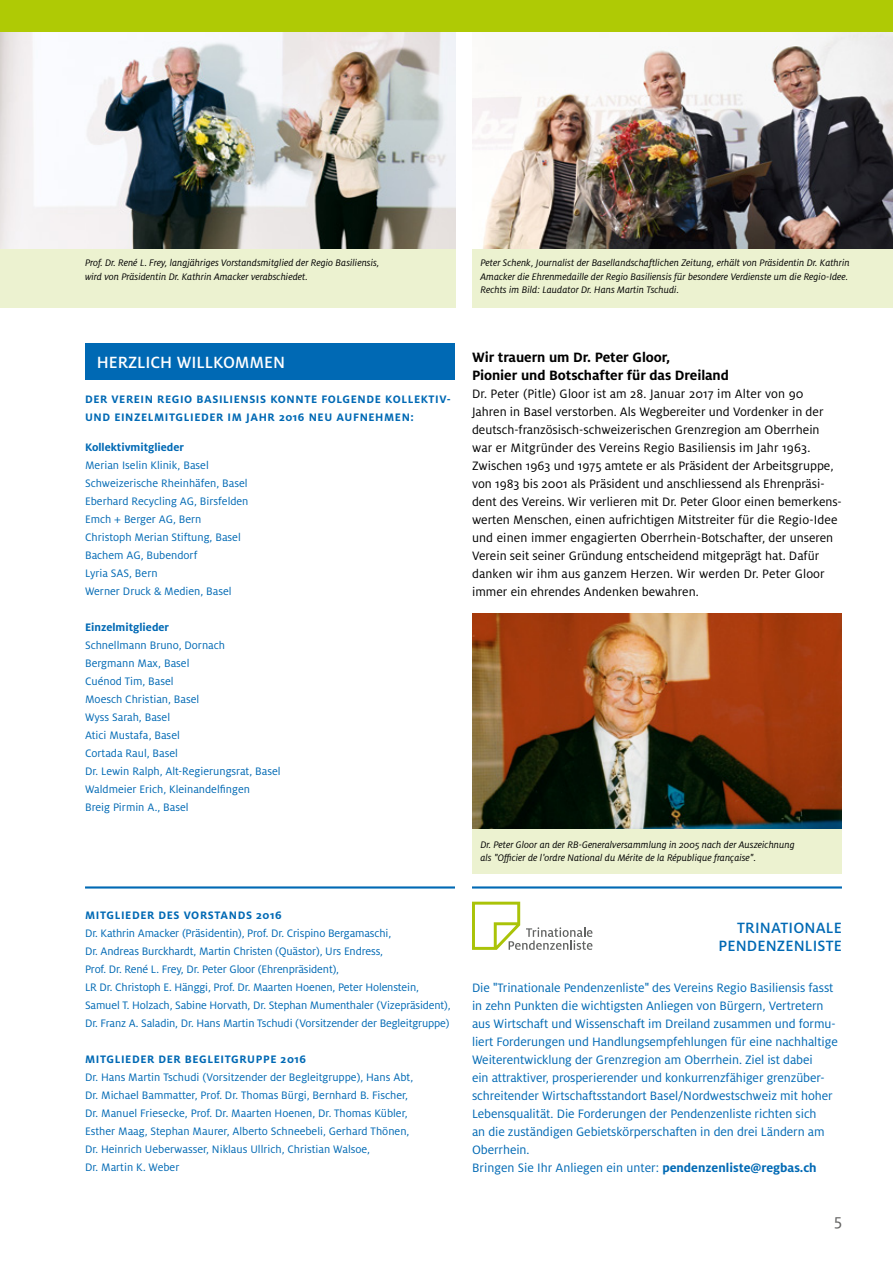
<style>
.page{position:relative;width:893px;height:1263px;background:#fff}
.page>*{position:absolute;margin:0;border:0;box-sizing:border-box;transform-origin:0 0}
.t1{font:500 18px "Milo Pro";color:#fff}
.t2{font:18px "Milo Pro";color:#636362}
.t3{font:500 16.5px/18px "Milo Pro";letter-spacing:.01em;color:#0069b4;text-align:right}
.t4{font:700 15px/18px "Milo Pro";letter-spacing:-.005em;color:#000}
.t5{font:13.5px/18px "Milo Pro";color:#000}
.t6{font:13.5px/18px "Milo Pro";letter-spacing:-.005em;color:#0069b4}
.t7{font:12px/18px "Milo Pro";color:#0069b4}
.t8{font:700 12px/18px "Milo Pro";letter-spacing:.05em;color:#0069b4}
.t9{font:700 12px "Milo Pro";color:#0069b4}
.t10{font:italic 10.5px/13.5px "Milo Pro";color:#000}
.s1{font-weight:700}
</style>
<div class="page">
<img style="left:472px;top:32px;width:421px;height:218px">
<hr style="left:472px;top:886px;width:370px;height:2px;background:#0069b4">
<img style="left:0;top:32px;width:455px;height:218px">
<div style="left:0;top:250px;width:455px;height:58px;background:#ecf2d0"></div>
<div style="left:472px;top:250px;width:421px;height:58px;background:#ecf2d0"></div>
<svg style="left:472px;top:902px;width:120px;height:48px"></svg>
<div style="left:0;top:0;width:893px;height:32px;background:#afca05"></div>
<img style="left:472px;top:614px;width:370px;height:216px">
<div style="left:472px;top:830px;width:370px;height:44px;background:#ecf2d0"></div>
<div style="left:85px;top:344px;width:370px;height:36px;background:#0069b4"></div>
<hr style="left:85px;top:886px;width:370px;height:2px;background:#0069b4">
<p class="t10" style="left:85px;top:256px;width:296px">Prof. Dr. René L. Frey, langjähriges Vorstandsmitglied der Regio Basiliensis, wird von Präsidentin Dr. Kathrin Amacker verabschiedet.</p>
<p class="t10" style="left:480px;top:256px;width:371px">Peter Schenk, Journalist der Basellandschaftlichen Zeitung, erhält von Präsidentin Dr. Kathrin<br>Amacker die Ehrenmedaille der Regio Basiliensis für besondere Verdienste um die Regio-Idee.<br>Rechts im Bild: Laudator Dr. Hans Martin Tschudi.</p>
<h1 class="t1" style="left:97px;top:352px;width:190px">HERZLICH WILLKOMMEN</h1>
<p class="t8" style="left:85px;top:390px;width:367px">DER VEREIN REGIO BASILIENSIS KONNTE FOLGENDE KOLLEKTIV-<br>UND EINZELMITGLIEDER IM JAHR 2016 NEU AUFNEHMEN:</p>
<p class="t9" style="left:85px;top:441px;width:101px">Kollektivmitglieder</p>
<p class="t7" style="left:85px;top:457px;width:165px">Merian Iselin Klinik, Basel<br>Schweizerische Rheinhäfen, Basel<br>Eberhard Recycling AG, Birsfelden<br>Emch + Berger AG, Bern<br>Christoph Merian Stiftung, Basel<br>Bachem AG, Bubendorf<br>Lyria SAS, Bern<br>Werner Druck &amp; Medien, Basel</p>
<p class="t9" style="left:85px;top:621px;width:86px">Einzelmitglieder</p>
<p class="t7" style="left:85px;top:637px;width:197px">Schnellmann Bruno, Dornach<br>Bergmann Max, Basel<br>Cuénod Tim, Basel<br>Moesch Christian, Basel<br>Wyss Sarah, Basel<br>Atici Mustafa, Basel<br>Cortada Raul, Basel<br>Dr. Lewin Ralph, Alt-Regierungsrat, Basel<br>Waldmeier Erich, Kleinandelfingen<br>Breig Pirmin A., Basel</p>
<p class="t8" style="left:85px;top:906px;width:198px">MITGLIEDER DES VORSTANDS 2016</p>
<p class="t7" style="left:85px;top:925px;width:367px">Dr. Kathrin Amacker (Präsidentin), Prof. Dr. Crispino Bergamaschi,<br>Dr. Andreas Burckhardt, Martin Christen (Quästor), Urs Endress,<br>Prof. Dr. René L. Frey, Dr. Peter Gloor (Ehrenpräsident),<br>LR Dr. Christoph E. Hänggi, Prof. Dr. Maarten Hoenen, Peter Holenstein, Samuel T. Holzach, Sabine Horvath, Dr. Stephan Mumenthaler (Vizepräsident), Dr. Franz A. Saladin, Dr. Hans Martin Tschudi (Vorsitzender der Begleitgruppe)</p>
<p class="t8" style="left:85px;top:1050px;width:223px">MITGLIEDER DER BEGLEITGRUPPE 2016</p>
<p class="t7" style="left:85px;top:1069px;width:330px">Dr. Hans Martin Tschudi (Vorsitzender der Begleitgruppe), Hans Abt, Dr. Michael Bammatter, Prof. Dr. Thomas Bürgi, Bernhard B. Fischer, Dr. Manuel Friesecke, Prof. Dr. Maarten Hoenen, Dr. Thomas Kübler, Esther Maag, Stephan Maurer, Alberto Schneebeli, Gerhard Thönen, Dr. Heinrich Ueberwasser, Niklaus Ullrich, Christian Walsoe,<br>Dr. Martin K. Weber</p>
<p class="t4" style="left:472px;top:348px;width:258px">Wir trauern um Dr. Peter Gloor,<br>Pionier und Botschafter für das Dreiland</p>
<p class="t5" style="left:472px;top:384px;width:371px">Dr. Peter (Pitle) Gloor ist am 28. Januar 2017 im Alter von 90<br>Jahren in Basel verstorben. Als Wegbereiter und Vordenker in der deutsch-französisch-schweizerischen Grenzregion am Oberrhein war er Mitgründer des Vereins Regio Basiliensis im Jahr 1963.<br>Zwischen 1963 und 1975 amtete er als Präsident der Arbeitsgruppe, von 1983 bis 2001 als Präsident und anschliessend als Ehrenpräsi&shy;dent des Vereins. Wir verlieren mit Dr. Peter Gloor einen bemerkens&shy;werten Menschen, einen aufrichtigen Mitstreiter für die Regio-Idee und einen immer engagierten Oberrhein-Botschafter, der unseren Verein seit seiner Gründung entscheidend mitgeprägt hat. Dafür danken wir ihm aus ganzem Herzen. Wir werden Dr. Peter Gloor immer ein ehrendes Andenken bewahren.</p>
<p class="t10" style="left:480px;top:837px;width:316px">Dr. Peter Gloor an der RB-Generalversammlung in 2005 nach der Auszeichnung als "Officier de l'ordre National du Mérite de la République française".</p>
<h2 class="t3" style="left:718px;top:919px;width:125px">TRINATIONALE<br>PENDENZENLISTE</h2>
<p class="t6" style="left:472px;top:978px;width:367px">Die "Trinationale Pendenzenliste" des Vereins Regio Basiliensis fasst in zehn Punkten die wichtigsten Anliegen von Bürgern, Vertretern aus Wirtschaft und Wissenschaft im Dreiland zusammen und formu&shy;liert Forderungen und Handlungsempfehlungen für eine nachhaltige Weiterentwicklung der Grenzregion am Oberrhein. Ziel ist dabei<br>ein attraktiver, prosperierender und konkurrenzfähiger grenzüber&shy;schreitender Wirtschaftsstandort Basel/Nordwestschweiz mit hoher Lebensqualität. Die Forderungen der Pendenzenliste richten sich<br>an die zuständigen Gebietskörperschaften in den drei Ländern am Oberrhein.<br>Bringen Sie Ihr Anliegen ein unter: <span class="s1">pendenzenliste@regbas.ch</span></p>
<h1 class="t2" style="left:834px;top:1210px;width:10px">5</h1>
</div>
